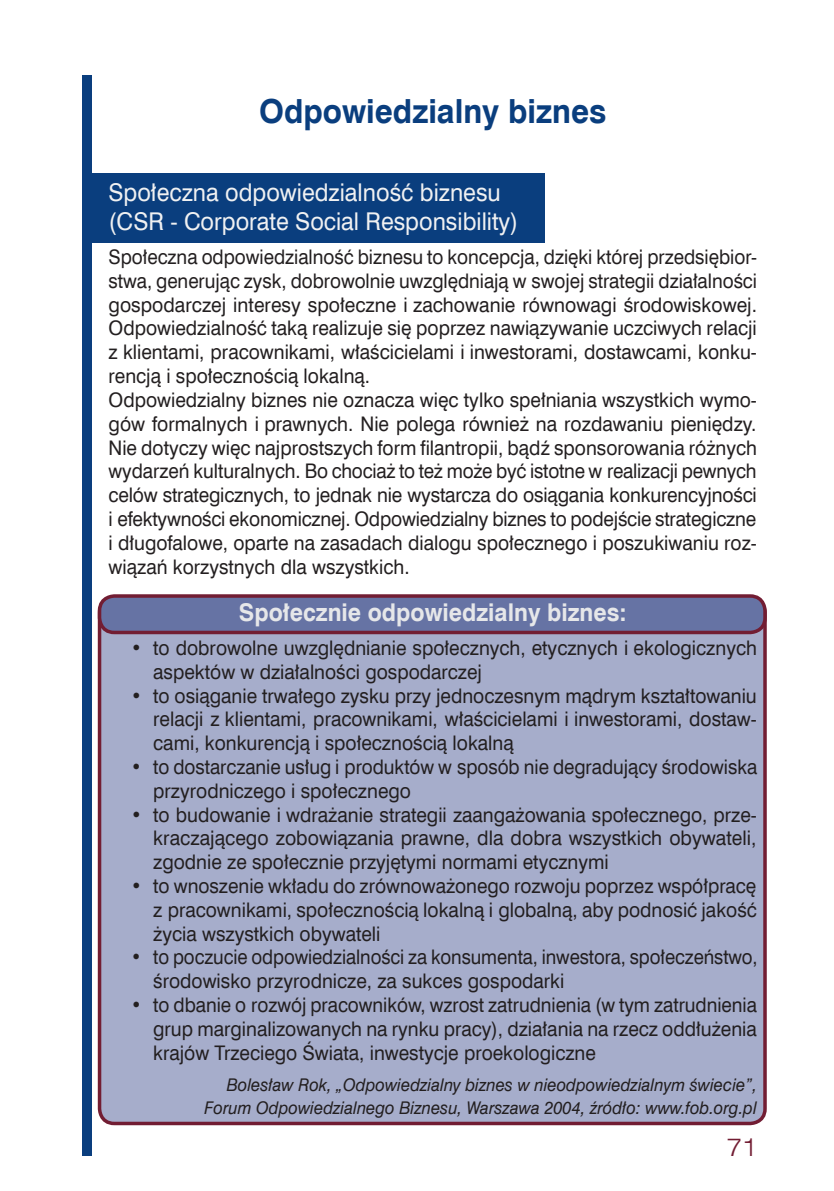
<style>
.page{position:relative;width:834px;height:1191px;background:#fff}
.page>*{position:absolute;margin:0;border:0;box-sizing:border-box;transform-origin:0 0}
.t1{font:33.25px "Swis 721 EU Bold";color:#0a3e7e;scale:.95 1}
.t2{font:24.5px/29.8px "Swis 721 EU Normal";color:#f0f1f2;scale:.95 1}
.t3{font:24.5px "Swis 721 EU Bold";color:#e6e7e9;scale:.95 1}
.t4{font:24.5px "Swis 721 Lt Ex EU";color:#721d33}
.t5{font:20.12px/23.8px "Swis 721 EU Normal";color:#231f20;scale:.94 1}
.t6{font:20.12px/23.8px "Swis 721 EU Normal";color:#231f20;text-align:justify;scale:.95 1}
.t7{font:20.12px/23.8px "Swis 721 EU Normal";color:#231f20;scale:.92 1}
.t8{font:17.5px/23.8px "Swis 721 EU Italic";color:#231f20;text-align:right;scale:.95 1}
</style>
<div class="page">
<div style="left:83px;top:75px;width:9px;height:1080px;background:#0a3e7e"></div>
<div style="left:88px;top:173px;width:456px;height:69px;background:#0a3e7e"></div>
<div style="left:99px;top:598px;width:665px;height:525px;background:#a6adcb;border-radius:15px"></div>
<div style="left:98px;top:596px;width:668px;height:529px;border:4px solid #721d33;border-radius:15px"></div>
<div style="left:99px;top:596px;width:665px;height:36px;background:#6673a4;border-radius:15px"></div>
<div style="left:98px;top:594px;width:668px;height:40px;border:4px solid #721d33;border-radius:15px"></div>
<p class="t1" style="left:259px;top:91px;width:367px">Odpowiedzialny biznes</p>
<p class="t2" style="left:108px;top:178px;width:432px">Społeczna odpowiedzialność biznesu (CSR - Corporate Social Responsibility)</p>
<p class="t5" style="left:108px;top:246px;width:691px">Społeczna odpowiedzialność biznesu to koncepcja, dzięki której przedsiębior&shy;stwa, generując zysk, dobrowolnie uwzględniają w swojej strategii działalności gospodarczej interesy społeczne i zachowanie równowagi środowiskowej.<br>Odpowiedzialność taką realizuje się poprzez nawiązywanie uczciwych relacji z klientami, pracownikami, właścicielami i inwestorami, dostawcami, konku&shy;rencją i społecznością lokalną.<br>Odpowiedzialny biznes nie oznacza więc tylko spełniania wszystkich wymo&shy;gów formalnych i prawnych. Nie polega również na rozdawaniu pieniędzy.<br>Nie dotyczy więc najprostszych form filantropii, bądź sponsorowania różnych wydarzeń kulturalnych. Bo chociaż to też może być istotne w realizacji pewnych celów strategicznych, to jednak nie wystarcza do osiągania konkurencyjności i efektywności ekonomicznej. Odpowiedzialny biznes to podejście strategiczne i długofalowe, oparte na zasadach dialogu społecznego i poszukiwaniu roz&shy;wiązań korzystnych dla wszystkich.</p>
<p class="t3" style="left:239px;top:597px;width:409px">Społecznie odpowiedzialny biznes:</p>
<p class="t6" style="left:153px;top:636px;width:637px;text-indent:-22px">• to dobrowolne uwzględnianie społecznych, etycznych i ekologicznych aspektów w działalności gospodarczej</p>
<p class="t6" style="left:153px;top:684px;width:636px;text-indent:-22px">• to osiąganie trwałego zysku przy jednoczesnym mądrym kształtowaniu relacji z klientami, pracownikami, właścicielami i inwestorami, dostaw&shy;cami, konkurencją i społecznością lokalną</p>
<p class="t5" style="left:153px;top:755px;width:644px;text-indent:-22px">• to dostarczanie usług i produktów w sposób nie degradujący środowiska przyrodniczego i społecznego</p>
<p class="t6" style="left:153px;top:803px;width:636px;text-indent:-22px">• to budowanie i wdrażanie strategii zaangażowania społecznego, prze&shy;kraczającego zobowiązania prawne, dla dobra wszystkich obywateli, zgodnie ze społecznie przyjętymi normami etycznymi</p>
<p class="t6" style="left:153px;top:874px;width:636px;text-indent:-22px">• to wnoszenie wkładu do zrównoważonego rozwoju poprzez współpracę z pracownikami, społecznością lokalną i globalną, aby podnosić jakość życia wszystkich obywateli</p>
<p class="t7" style="left:153px;top:946px;width:658px;text-indent:-22px">• to poczucie odpowiedzialności za konsumenta, inwestora, społeczeństwo, środowisko przyrodnicze, za sukces gospodarki</p>
<p class="t5" style="left:153px;top:993px;width:643px;text-align:justify;text-indent:-22px">• to dbanie o rozwój pracowników, wzrost zatrudnienia (w tym zatrudnienia grup marginalizowanych na rynku pracy), działania na rzecz oddłużenia krajów Trzeciego Świata, inwestycje proekologiczne</p>
<p class="t8" style="left:204px;top:1073px;width:583px">Bolesław Rok, „Odpowiedzialny biznes w nieodpowiedzialnym świecie”,<br>Forum Odpowiedzialnego Biznesu, Warszawa 2004, źródło: www.fob.org.pl</p>
<p class="t4" style="left:726px;top:1132px;width:33px">71</p>
</div>
